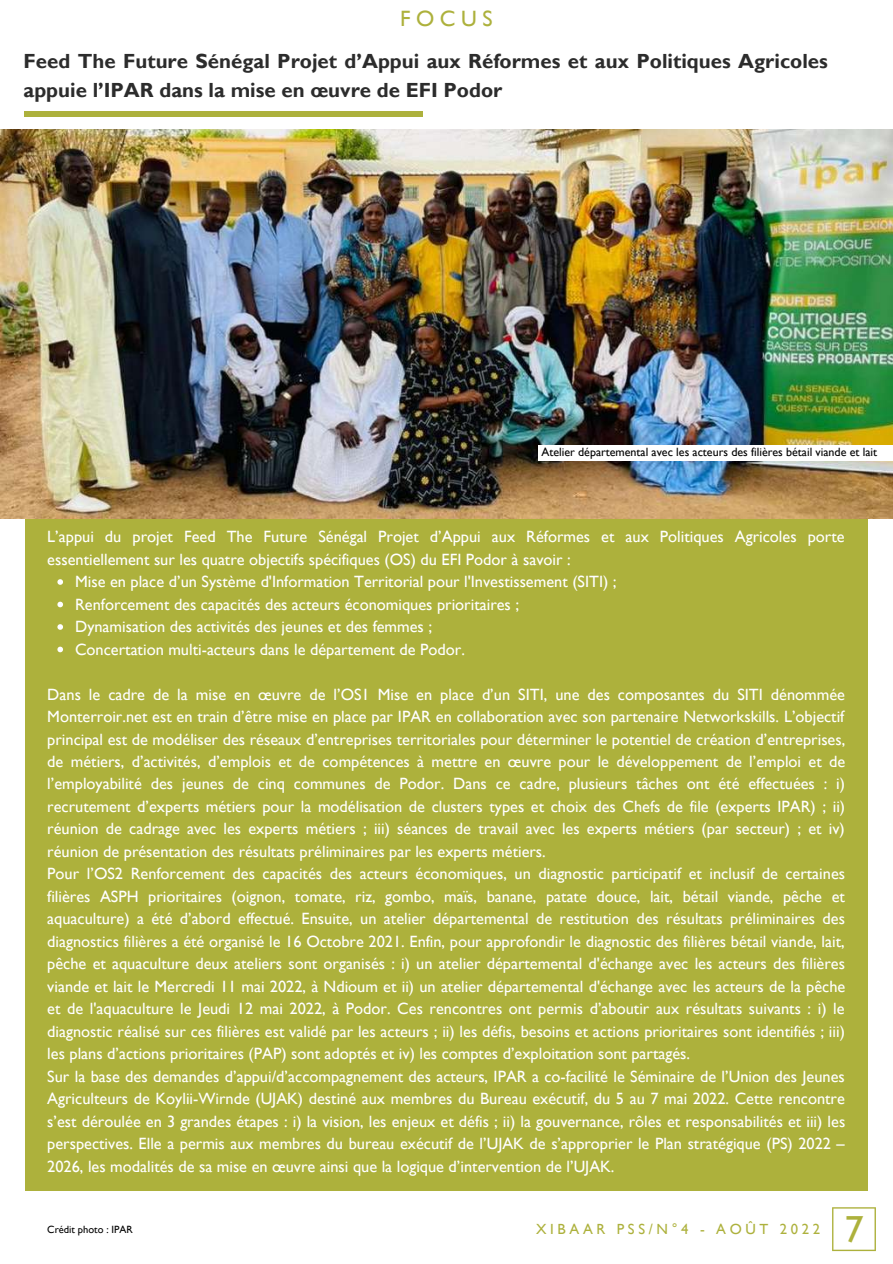
<style>
.page{position:relative;width:893px;height:1264px;background:#fff}
.page>*{position:absolute;margin:0;border:0;box-sizing:border-box;transform-origin:0 0}
.t1{font:37.65px "Gill Sans";color:#adb13c}
.t2{font:22.2px "Gill Sans";letter-spacing:.25em;color:#adb13c}
.t3{font:700 20.4px/28px "Gill Sans";color:#2c2c2c}
.t4{font:16.35px/22.5px "Gill Sans";color:#fff}
.t5{font:14.7px "Gill Sans";letter-spacing:.25em;color:#adb13c}
.t6{font:12px "Gill Sans";color:#000}
.t7{font:10.5px "Gill Sans";color:#000}
</style>
<div class="page">
<div style="left:24px;top:112px;width:398px;height:5px;background:#adb13c"></div>
<div style="left:25px;top:503px;width:842px;height:687px;background:#adb13c"></div>
<img style="left:0;top:129px;width:892px;height:389px">
<svg style="left:57px;top:579px;width:6px;height:6px"></svg>
<svg style="left:57px;top:601px;width:6px;height:6px"></svg>
<svg style="left:57px;top:624px;width:6px;height:5px"></svg>
<svg style="left:57px;top:646px;width:6px;height:6px"></svg>
<svg style="left:832px;top:1207px;width:43px;height:43px"></svg>
<div style="left:538px;top:445px;width:354px;height:15px;background:#fff"></div>
<h2 class="t2" style="left:400px;top:5px;width:94px">FOCUS</h2>
<p class="t3" style="left:24px;top:47px;width:805px">Feed The Future Sénégal Projet d’Appui aux Réformes et aux Politiques Agricoles appuie l’IPAR dans la mise en œuvre de EFI Podor</p>
<p class="t6" style="left:541px;top:444px;width:337px">Atelier départemental avec les acteurs des filières bétail viande et lait</p>
<p class="t4" style="left:47px;top:525px;width:798px">L’appui du projet Feed The Future Sénégal Projet d’Appui aux Réformes et aux Politiques Agricoles porte essentiellement sur les quatre objectifs spécifiques (OS) du EFI Podor à savoir :</p>
<p class="t4" style="left:75px;top:570px;width:543px">Mise en place d’un Système d'Information Territorial pour l'Investissement (SITI) ; Renforcement des capacités des acteurs économiques prioritaires ;<br>Dynamisation des activités des jeunes et des femmes ;<br>Concertation multi-acteurs dans le département de Podor.</p>
<p class="t4" style="left:47px;top:682px;width:799px">Dans le cadre de la mise en œuvre de l’OS1 Mise en place d’un SITI, une des composantes du SITI dénommée Monterroir.net est en train d’être mise en place par IPAR en collaboration avec son partenaire Networkskills. L’objectif principal est de modéliser des réseaux d’entreprises territoriales pour déterminer le potentiel de création d’entreprises, de métiers, d’activités, d’emplois et de compétences à mettre en œuvre pour le développement de l’emploi et de l’employabilité des jeunes de cinq communes de Podor. Dans ce cadre, plusieurs tâches ont été effectuées : i) recrutement d’experts métiers pour la modélisation de clusters types et choix des Chefs de file (experts IPAR) ; ii) réunion de cadrage avec les experts métiers ; iii) séances de travail avec les experts métiers (par secteur) ; et iv) réunion de présentation des résultats préliminaires par les experts métiers.<br>Pour l’OS2 Renforcement des capacités des acteurs économiques, un diagnostic participatif et inclusif de certaines filières ASPH prioritaires (oignon, tomate, riz, gombo, maïs, banane, patate douce, lait, bétail viande, pêche et aquaculture) a été d’abord effectué. Ensuite, un atelier départemental de restitution des résultats préliminaires des diagnostics filières a été organisé le 16 Octobre 2021. Enfin, pour approfondir le diagnostic des filières bétail viande, lait, pêche et aquaculture deux ateliers sont organisés : i) un atelier départemental d'échange avec les acteurs des filières viande et lait le Mercredi 11 mai 2022, à Ndioum et ii) un atelier départemental d'échange avec les acteurs de la pêche et de l'aquaculture le Jeudi 12 mai 2022, à Podor. Ces rencontres ont permis d’aboutir aux résultats suivants : i) le diagnostic réalisé sur ces filières est validé par les acteurs ; ii) les défis, besoins et actions prioritaires sont identifiés ; iii) les plans d’actions prioritaires (PAP) sont adoptés et iv) les comptes d’exploitation sont partagés.<br>Sur la base des demandes d’appui/d’accompagnement des acteurs, IPAR a co-facilité le Séminaire de l’Union des Jeunes Agriculteurs de Koylii-Wirnde (UJAK) destiné aux membres du Bureau exécutif, du 5 au 7 mai 2022. Cette rencontre s’est déroulée en 3 grandes étapes : i) la vision, les enjeux et défis ; ii) la gouvernance, rôles et responsabilités et iii) les perspectives. Elle a permis aux membres du bureau exécutif de l’UJAK de s’approprier le Plan stratégique (PS) 2022 – 2026, les modalités de sa mise en œuvre ainsi que la logique d’intervention de l’UJAK.</p>
<p class="t7" style="left:47px;top:1222px;width:87px">Crédit photo : IPAR</p>
<p class="t5" style="left:536px;top:1220px;width:285px">XIBAAR PSS/N°4 - AOÛT 2022</p>
<h1 class="t1" style="left:844px;top:1206px;width:20px">7</h1>
</div>
